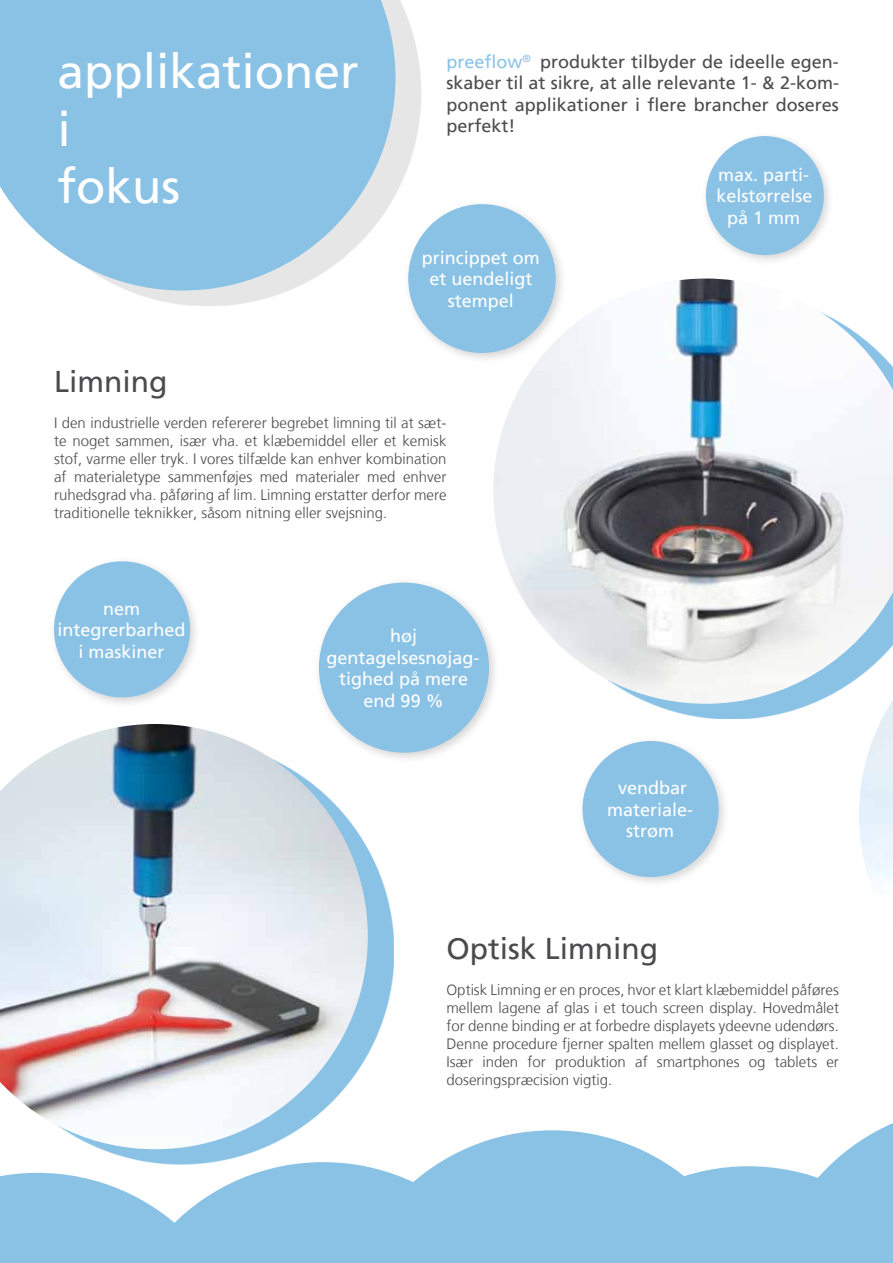
<style>
.page{position:relative;width:893px;height:1263px;background:#fff}
.page>*{position:absolute;margin:0;border:0;box-sizing:border-box;transform-origin:0 0}
.t1{font:48px/57.6px "Frutiger LT";color:#fff}
.t2{font:30px "Frutiger LT";color:#4b4b4d}
.t3{font:18px/21.6px "Frutiger LT";color:#fff;text-align:center}
.t4{font:18px/21.6px "Frutiger LT";color:#4b4b4d;text-align:justify}
.t5{font:300 15px/18px "Frutiger LT";color:#4b4b4d;text-align:justify}
.s1{color:#8ac2e6}
</style>
<div class="page">
<svg style="left:651px;top:704px;width:161px;height:15px;fill:#8ac2e6"></svg>
<img style="left:493px;top:279px;width:400px;height:425px">
<svg style="left:368px;top:849px;width:26px;height:205px;fill:#8ac2e6"></svg>
<img style="left:0;top:724px;width:368px;height:382px">
<div style="left:0;top:0;width:421px;height:305px;background:#000;opacity:.1"></div>
<svg style="left:0;top:0;width:395px;height:290px;background:#98c8e7"></svg>
<div style="left:403px;top:199px;width:164px;height:165px;background:#4b4b4d;opacity:.23"></div>
<div style="left:408px;top:204px;width:148px;height:149px;background:#8ac2e6;border-radius:50%"></div>
<div style="left:314px;top:577px;width:186px;height:187px;background:#4b4b4d;opacity:.23"></div>
<div style="left:319px;top:583px;width:170px;height:170px;background:#8ac2e6;border-radius:50%"></div>
<div style="left:577px;top:736px;width:153px;height:152px;background:#4b4b4d;opacity:.23"></div>
<div style="left:583px;top:741px;width:136px;height:136px;background:#8ac2e6;border-radius:50%"></div>
<div style="left:49px;top:556px;width:152px;height:152px;background:#4b4b4d;opacity:.23"></div>
<div style="left:54px;top:561px;width:136px;height:136px;background:#8ac2e6;border-radius:50%"></div>
<div style="left:701px;top:131px;width:134px;height:135px;background:#4b4b4d;opacity:.23"></div>
<div style="left:706px;top:136px;width:118px;height:119px;background:#8ac2e6;border-radius:50%"></div>
<svg style="left:885px;top:617px;width:8px;height:82px"></svg>
<img style="left:859px;top:699px;width:34px;height:182px">
<svg style="left:0;top:1106px;width:893px;height:157px"></svg>
<h1 class="t1" style="left:57px;top:43px;width:303px">applikationer i<br>fokus</h1>
<p class="t4" style="left:446px;top:51px;width:394px"><span class="s1">preeflow</span><sup>®</sup> produkter tilbyder de ideelle egen&shy;skaber til at sikre, at alle relevante 1- &amp; 2-kom&shy;ponent applikationer i flere brancher doseres perfekt!</p>
<p class="t3" style="left:716px;top:164px;width:98px">max. parti&shy;kelstørrelse på 1 mm</p>
<p class="t3" style="left:422px;top:247px;width:120px">princippet om et uendeligt stempel</p>
<h2 class="t2" style="left:54px;top:364px;width:115px">Limning</h2>
<p class="t5" style="left:54px;top:414px;width:394px">I den industrielle verden refererer begrebet limning til at sæt&shy;te noget sammen, især vha. et klæbemiddel eller et kemisk stof, varme eller tryk. I vores tilfælde kan enhver kombination af materialetype sammenføjes med materialer med enhver ruhedsgrad vha. påføring af lim. Limning erstatter derfor mere traditionelle teknikker, såsom nitning eller svejsning.</p>
<p class="t3" style="left:57px;top:597px;width:130px">nem integrerbarhed i maskiner</p>
<p class="t3" style="left:326px;top:625px;width:155px">høj gentagelsesnøjag&shy;tighed på mere end 99 %</p>
<p class="t3" style="left:607px;top:777px;width:88px">vendbar materiale&shy;strøm</p>
<h2 class="t2" style="left:446px;top:931px;width:213px">Optisk Limning</h2>
<p class="t5" style="left:446px;top:981px;width:394px">Optisk Limning er en proces, hvor et klart klæbemiddel påføres mellem lagene af glas i et touch screen display. Hovedmålet for denne binding er at forbedre displayets ydeevne udendørs.<br>Denne procedure fjerner spalten mellem glasset og displayet.<br>Især inden for produktion af smartphones og tablets er doseringspræcision vigtig.</p>
</div>
